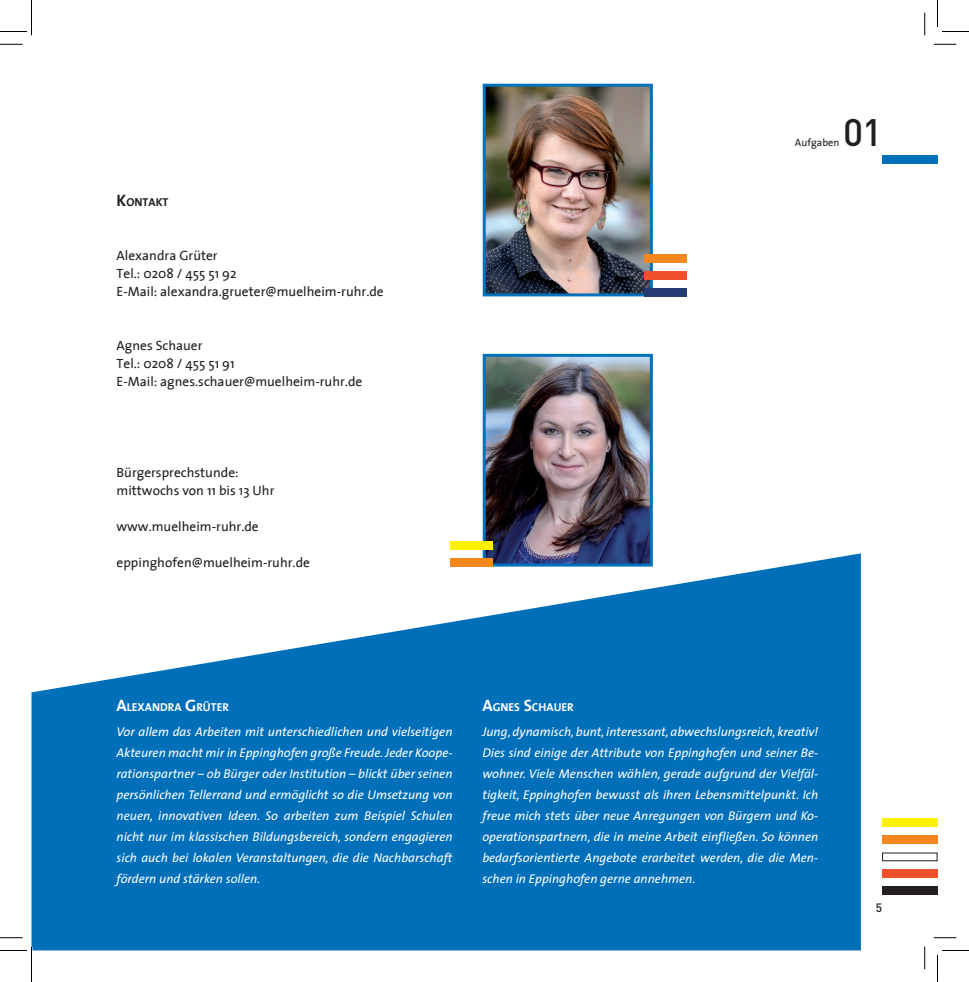
<style>
.page{position:relative;width:969px;height:982px;background:#fff}
.page>*{position:absolute;margin:0;border:0;box-sizing:border-box;transform-origin:0 0}
.t1{font:500 37.8px "DIN";color:#231f20}
.t2{font:13.5px/18px "The Sans";color:#231f20}
.t3{font:italic 12.75px/21px "The Sans";color:#fff;text-align:justify}
.t4{font:500 12px "DIN";color:#231f20}
.t5{font:700 11.55px "The Sans";color:#fff}
.t6{font:700 11.55px "The Sans";color:#231f20}
.t7{font:10.5px "The Sans";color:#231f20}
.s1{font-size:16.5px}
</style>
<div class="page">
<img style="left:487px;top:88px;width:162px;height:204px">
<div style="left:483px;top:84px;width:170px;height:212px;border:3px solid #0072bc"></div>
<div style="left:644px;top:288px;width:43px;height:8px;background:#253b73"></div>
<div style="left:644px;top:271px;width:43px;height:8px;background:#f0512c"></div>
<div style="left:644px;top:254px;width:43px;height:8px;background:#f5871f"></div>
<div style="left:882px;top:886px;width:55px;height:9px;background:#231f20"></div>
<div style="left:882px;top:869px;width:55px;height:9px;background:#f0512c"></div>
<div style="left:882px;top:852px;width:55px;height:9px;border:1px solid #231f20"></div>
<div style="left:882px;top:835px;width:55px;height:9px;background:#f5871f"></div>
<div style="left:882px;top:818px;width:55px;height:9px;background:#fff101"></div>
<div style="left:882px;top:155px;width:55px;height:8px;background:#006fba"></div>
<svg style="left:31px;top:553px;width:830px;height:397px;fill:#006fba"></svg>
<img style="left:487px;top:358px;width:162px;height:204px">
<div style="left:483px;top:354px;width:170px;height:212px;border:3px solid #0072bc"></div>
<div style="left:450px;top:558px;width:43px;height:8px;background:#f5871f"></div>
<div style="left:450px;top:541px;width:43px;height:8px;background:#fff101"></div>
<svg style="left:0;top:44px;width:22px;height:1px"></svg>
<svg style="left:933px;top:44px;width:23px;height:1px"></svg>
<svg style="left:0;top:937px;width:22px;height:1px"></svg>
<svg style="left:933px;top:937px;width:23px;height:1px"></svg>
<svg style="left:924px;top:13px;width:1px;height:22px"></svg>
<svg style="left:924px;top:946px;width:1px;height:23px"></svg>
<svg style="left:0;top:0;width:32px;height:35px"></svg>
<svg style="left:0;top:946px;width:32px;height:35px"></svg>
<svg style="left:937px;top:0;width:32px;height:32px"></svg>
<svg style="left:937px;top:950px;width:32px;height:31px"></svg>
<p class="t6" style="left:117px;top:193px;width:53px"><span class="s1">K</span>ONTAKT</p>
<p class="t2" style="left:117px;top:246px;width:269px">Alexandra Grüter<br>Tel.: 0208 / 455 51 92<br>E-Mail: alexandra.grueter@muelheim-ruhr.de</p>
<p class="t2" style="left:117px;top:336px;width:247px">Agnes Schauer<br>Tel.: 0208 / 455 51 91<br>E-Mail: agnes.schauer@muelheim-ruhr.de</p>
<p class="t2" style="left:117px;top:462px;width:159px">Bürgersprechstunde: mittwochs von 11 bis 13 Uhr</p>
<p class="t2" style="left:117px;top:516px;width:144px">www.muelheim-ruhr.de</p>
<p class="t2" style="left:117px;top:552px;width:195px">eppinghofen@muelheim-ruhr.de</p>
<h1 class="t1" style="left:843px;top:107px;width:41px">01</h1>
<p class="t7" style="left:795px;top:134px;width:46px">Aufgaben</p>
<p class="t5" style="left:117px;top:697px;width:114px"><span class="s1">A</span>LEXANDRA <span class="s1">G</span>RÜTER</p>
<p class="t3" style="left:117px;top:720px;width:337px">Vor allem das Arbeiten mit unterschiedlichen und vielseitigen Akteuren macht mir in Eppinghofen große Freude. Jeder Koope&shy;rationspartner – ob Bürger oder Institution – blickt über seinen persönlichen Tellerrand und ermöglicht so die Umsetzung von neuen, innovativen Ideen. So arbeiten zum Beispiel Schulen nicht nur im klassischen Bildungsbereich, sondern engagieren sich auch bei lokalen Veranstaltungen, die die Nachbarschaft fördern und stärken sollen.</p>
<p class="t5" style="left:482px;top:697px;width:93px"><span class="s1">A</span>GNES <span class="s1">S</span>CHAUER</p>
<p class="t3" style="left:482px;top:720px;width:337px">Jung, dynamisch, bunt, interessant, abwechslungsreich, kreativ!<br>Dies sind einige der Attribute von Eppinghofen und seiner Be&shy;wohner. Viele Menschen wählen, gerade aufgrund der Vielfäl&shy;tigkeit, Eppinghofen bewusst als ihren Lebensmittelpunkt. Ich freue mich stets über neue Anregungen von Bürgern und Ko&shy;operationspartnern, die in meine Arbeit einfließen. So können bedarfsorientierte Angebote erarbeitet werden, die die Men&shy;schen in Eppinghofen gerne annehmen.</p>
<p class="t4" style="left:875px;top:899px;width:8px">5</p>
</div>
